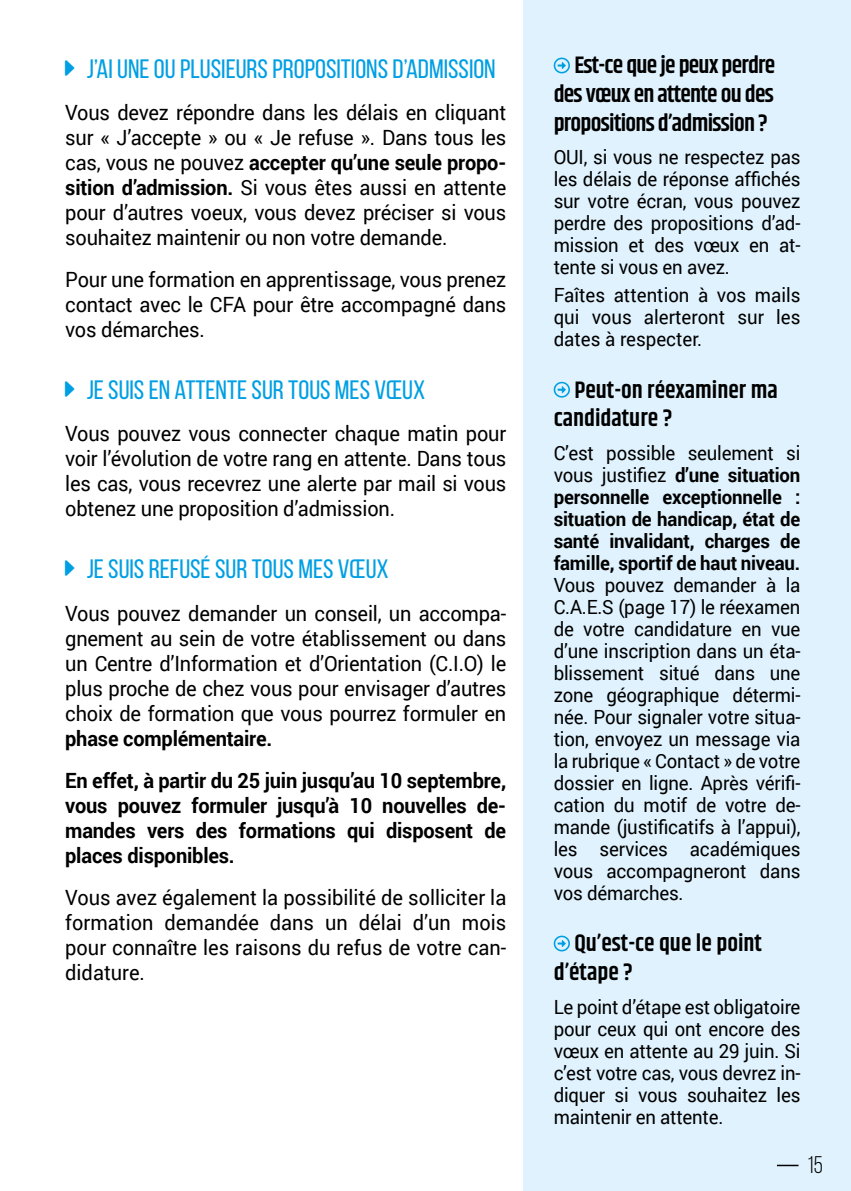
<style>
.page{position:relative;width:851px;height:1191px;background:#fff}
.page>*{position:absolute;margin:0;border:0;box-sizing:border-box;transform-origin:0 0}
.t1{font:26.6px "Bebas Neue";color:#009fe3;scale:1.05 1}
.t2{font:600 24px/28.8px "Khand";letter-spacing:-.03em;color:#000;text-align:justify}
.t3{font:600 24px/28.8px "Khand";color:#000}
.t4{font:24px "Bebas Neue";color:#000}
.t5{font:21px/25px "Roboto";letter-spacing:-.01em;color:#000;text-align:justify;scale:.95 1}
.t6{font:700 21px/25px "Roboto";letter-spacing:-.01em;color:#000;scale:.95 1}
.t7{font:19.6px/22px "Roboto";letter-spacing:-.01em;color:#000;text-align:justify;scale:.95 1}
.t8{font:700 19.6px/22px "Roboto";letter-spacing:-.01em;color:#000;text-align:justify;scale:.95 1}
.s1{font-weight:700}
.s2{font-weight:400}
</style>
<div class="page">
<div style="left:523px;top:0;width:327px;height:1191px;background:#dff2fd"></div>
<svg style="left:553px;top:58px;width:17px;height:15px"></svg>
<svg style="left:553px;top:382px;width:17px;height:15px"></svg>
<svg style="left:553px;top:935px;width:17px;height:16px"></svg>
<hr style="left:776px;top:1164px;width:22px;height:2px;background:#000">
<p class="t1" style="left:65px;top:55px;width:411px">▼▼ J’AI UNE OU PLUSIEURS PROPOSITIONS D’ADMISSION</p>
<p class="t5" style="left:65px;top:100px;width:466px">Vous devez répondre dans les délais en cliquant sur « J’accepte » ou « Je refuse ». Dans tous les cas, vous ne pouvez <span class="s1">accepter qu’une seule propo&shy;sition d’admission.</span> Si vous êtes aussi en attente pour d’autres voeux, vous devez préciser si vous souhaitez maintenir ou non votre demande.</p>
<p class="t5" style="left:65px;top:267px;width:465px">Pour une formation en apprentissage, vous prenez contact avec le CFA pour être accompagné dans vos démarches.</p>
<p class="t1" style="left:65px;top:376px;width:344px">▼▼ JE SUIS EN ATTENTE SUR TOUS MES VŒUX</p>
<p class="t5" style="left:65px;top:421px;width:466px">Vous pouvez vous connecter chaque matin pour voir l’évolution de votre rang en attente. Dans tous les cas, vous recevrez une alerte par mail si vous obtenez une proposition d’admission.</p>
<p class="t1" style="left:65px;top:555px;width:309px">▼▼ JE SUIS REFUSÉ SUR TOUS MES VŒUX</p>
<p class="t5" style="left:65px;top:600px;width:465px">Vous pouvez demander un conseil, un accompa&shy;gnement au sein de votre établissement ou dans un Centre d’Information et d’Orientation (C.I.O) le plus proche de chez vous pour envisager d’autres choix de formation que vous pourrez formuler en</p>
<p class="t6" style="left:65px;top:716px;width:465px;line-height:42px">phase complémentaire.<br>En effet, à partir du 25 juin jusqu’au 10 septembre,</p>
<p class="t6" style="left:65px;top:791px;width:465px;text-align:justify">vous pouvez formuler jusqu’à 10 nouvelles de&shy;mandes vers des formations qui disposent de places disponibles.</p>
<p class="t5" style="left:65px;top:883px;width:466px">Vous avez également la possibilité de solliciter la formation demandée dans un délai d’un mois pour connaître les raisons du refus de votre can&shy;didature.</p>
<p class="t2" style="left:553px;top:52px;width:223px;text-indent:21px">Est-ce que je peux perdre des vœux en attente ou des propositions d’admission ?</p>
<p class="t7" style="left:553px;top:146px;width:261px">OUI, si vous ne respectez pas les délais de réponse affichés sur votre écran, vous pouvez perdre des propositions d’ad&shy;mission et des vœux en at&shy;tente si vous en avez.</p>
<p class="t7" style="left:553px;top:283px;width:261px">Faîtes attention à vos mails qui vous alerteront sur les dates à respecter.</p>
<p class="t3" style="left:553px;top:376px;width:225px;text-indent:21px">Peut-on réexaminer ma candidature ?</p>
<p class="t8" style="left:553px;top:441px;width:261px"><span class="s2">C’est possible seulement si vous justifiez</span> d’une situation personnelle exceptionnelle : situation de handicap, état de santé invalidant, charges de famille, sportif de haut niveau.</p>
<p class="t7" style="left:553px;top:573px;width:261px">Vous pouvez demander à la C.A.E.S (page 17) le réexamen de votre candidature en vue d’une inscription dans un éta&shy;blissement situé dans une zone géographique détermi&shy;née. Pour signaler votre situa&shy;tion, envoyez un message via la rubrique « Contact » de votre dossier en ligne. Après vérifi&shy;cation du motif de votre de&shy;mande (justificatifs à l’appui), les services académiques vous accompagneront dans vos démarches.</p>
<p class="t3" style="left:553px;top:930px;width:210px;text-indent:21px">Qu’est-ce que le point d’étape ?</p>
<p class="t7" style="left:553px;top:995px;width:261px">Le point d’étape est obligatoire pour ceux qui ont encore des vœux en attente au 29 juin. Si c’est votre cas, vous devrez in&shy;diquer si vous souhaitez les maintenir en attente.</p>
<p class="t4" style="left:806px;top:1151px;width:17px">15</p>
</div>
